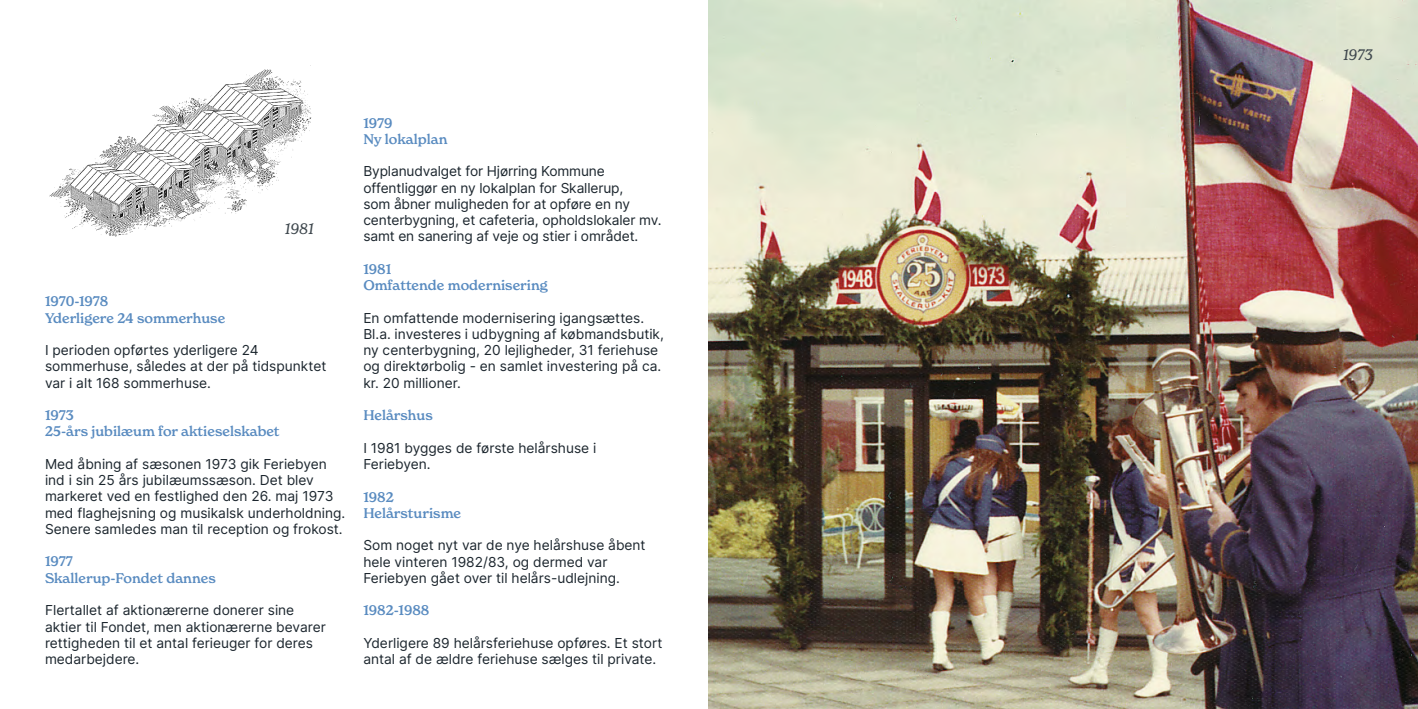
<style>
.page{position:relative;width:1418px;height:709px;background:#fff}
.page>*{position:absolute;margin:0;border:0;box-sizing:border-box;transform-origin:0 0}
.t1{font:italic 15px "New Spirit";color:#3e474d}
.t2{font:13.75px/16.2px "Inter";color:#1c262e}
.t3{font:500 13.75px/16.2px "New Spirit";color:#598bc0}
</style>
<div class="page">
<img style="left:49px;top:65px;width:263px;height:172px">
<img style="left:709px;top:0;width:708px;height:709px">
<p class="t1" style="left:285px;top:219px;width:30px">1981</p>
<p class="t3" style="left:45px;top:293px;width:182px">1970-1978<br>Yderligere 24 sommerhuse</p>
<p class="t2" style="left:45px;top:341px;width:283px">I perioden opførtes yderligere 24 sommerhuse, således at der på tidspunktet var i alt 168 sommerhuse.</p>
<p class="t3" style="left:45px;top:407px;width:236px">1973<br>25-års jubilæum for aktieselskabet</p>
<p class="t2" style="left:45px;top:455px;width:302px">Med åbning af sæsonen 1973 gik Feriebyen ind i sin 25 års jubilæumssæson. Det blev markeret ved en festlighed den 26. maj 1973 med flaghejsning og musikalsk underholdning.<br>Senere samledes man til reception og frokost.</p>
<p class="t3" style="left:45px;top:553px;width:172px">1977<br>Skallerup-Fondet dannes</p>
<p class="t2" style="left:45px;top:602px;width:282px">Flertallet af aktionærerne donerer sine aktier til Fondet, men aktionærerne bevarer rettigheden til et antal ferieuger for deres medarbejdere.</p>
<p class="t3" style="left:363px;top:114px;width:86px">1979<br>Ny lokalplan</p>
<p class="t2" style="left:363px;top:163px;width:300px">Byplanudvalget for Hjørring Kommune offentliggør en ny lokalplan for Skallerup,<br>som åbner muligheden for at opføre en ny centerbygning, et cafeteria, opholdslokaler mv. samt en sanering af veje og stier i området.</p>
<p class="t3" style="left:363px;top:261px;width:186px">1981<br>Omfattende modernisering</p>
<p class="t2" style="left:363px;top:309px;width:302px">En omfattende modernisering igangsættes.<br>Bl.a. investeres i udbygning af købmandsbutik, ny centerbygning, 20 lejligheder, 31 feriehuse og direktørbolig - en samlet investering på ca. kr. 20 millioner.</p>
<p class="t3" style="left:363px;top:407px;width:71px">Helårshus</p>
<p class="t2" style="left:363px;top:439px;width:234px">I 1981 bygges de første helårshuse i<br>Feriebyen.</p>
<p class="t3" style="left:363px;top:488px;width:99px">1982<br>Helårsturisme</p>
<p class="t2" style="left:363px;top:537px;width:284px">Som noget nyt var de nye helårshuse åbent hele vinteren 1982/83, og dermed var<br>Feriebyen gået over til helårs-udlejning.</p>
<p class="t3" style="left:363px;top:602px;width:67px">1982-1988</p>
<p class="t2" style="left:363px;top:634px;width:301px">Yderligere 89 helårsferiehuse opføres. Et stort antal af de ældre feriehuse sælges til private.</p>
<p class="t1" style="left:1342px;top:45px;width:31px">1973</p>
</div>
